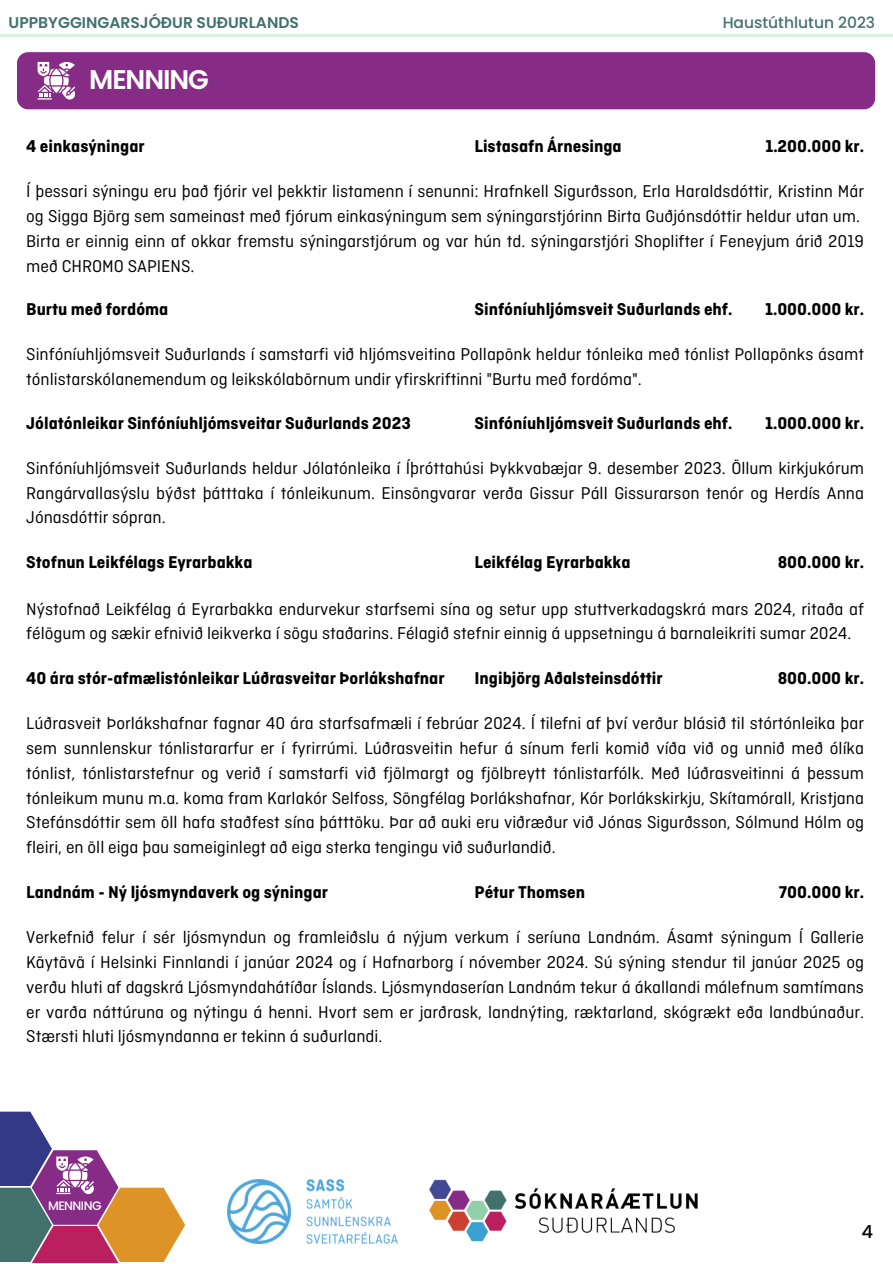
<style>
.page{position:relative;width:893px;height:1264px;background:#fff}
.page>*{position:absolute;margin:0;border:0;box-sizing:border-box;transform-origin:0 0}
.t1{font:600 27px "Poppins";letter-spacing:-.04em;color:#fff}
.t2{font:18px/24.8px "Ciutadella";color:#000}
.t3{font:700 18px "Ciutadella";color:#000}
.t4{font:500 18px "Poppins";color:#000}
.t5{font:600 15.45px "Poppins";color:#42716d}
.t6{font:500 15.45px "Poppins";color:#42716d}
.t7{font:500 12.3px "Poppins";letter-spacing:-.04em;color:#fff}
</style>
<div class="page">
<hr style="left:0;top:34px;width:892px;height:2px;background:#d4f1df">
<div style="left:17px;top:52px;width:858px;height:57px;background:#872c86;border-radius:11px"></div>
<svg style="left:32px;top:1150px;width:153px;height:112px"></svg>
<svg style="left:52px;top:1225px;width:66px;height:37px;background:#c2395f"></svg>
<svg style="left:0;top:1187px;width:52px;height:75px;background:#596973"></svg>
<svg style="left:0;top:1111px;width:52px;height:75px;background:#555196"></svg>
<svg style="left:38px;top:62px;width:37px;height:37px"></svg>
<img style="left:228px;top:1179px;width:170px;height:63px">
<img style="left:429px;top:1179px;width:269px;height:63px">
<p class="t5" style="left:9px;top:11px;width:292px">UPPBYGGINGARSJÓÐUR SUÐURLANDS</p>
<p class="t6" style="left:722px;top:11px;width:154px">Haustúthlutun 2023</p>
<p class="t1" style="left:89px;top:60px;width:121px">MENNING</p>
<p class="t3" style="left:26px;top:137px;width:120px">4 einkasýningar</p>
<p class="t3" style="left:474px;top:137px;width:149px">Listasafn Árnesinga</p>
<p class="t3" style="left:765px;top:137px;width:100px">1.200.000 kr.</p>
<p class="t2" style="left:26px;top:180px;width:839px">Í þessari sýningu eru það fjórir vel þekktir listamenn í senunni: Hrafnkell Sigurðsson, Erla Haraldsdóttir, Kristinn Már og Sigga Björg sem sameinast með fjórum einkasýningum sem sýningarstjórinn Birta Guðjónsdóttir heldur utan um.<br>Birta er einnig einn af okkar fremstu sýningarstjórum og var hún td. sýningarstjóri Shoplifter í Feneyjum árið 2019 með CHROMO SAPIENS.</p>
<p class="t3" style="left:26px;top:300px;width:144px">Burtu með fordóma</p>
<p class="t3" style="left:474px;top:300px;width:259px">Sinfóníuhljómsveit Suðurlands ehf.</p>
<p class="t3" style="left:765px;top:300px;width:100px">1.000.000 kr.</p>
<p class="t2" style="left:26px;top:343px;width:839px">Sinfóníuhljómsveit Suðurlands í samstarfi við hljómsveitina Pollapönk heldur tónleika með tónlist Pollapönks ásamt tónlistarskólanemendum og leikskólabörnum undir yfirskriftinni "Burtu með fordóma".</p>
<p class="t3" style="left:26px;top:413px;width:386px">Jólatónleikar Sinfóníuhljómsveitar Suðurlands 2023</p>
<p class="t3" style="left:474px;top:413px;width:259px">Sinfóníuhljómsveit Suðurlands ehf.</p>
<p class="t3" style="left:765px;top:413px;width:100px">1.000.000 kr.</p>
<p class="t2" style="left:26px;top:457px;width:839px;text-align:justify">Sinfóníuhljómsveit Suðurlands heldur Jólatónleika í Íþróttahúsi Þykkvabæjar 9. desember 2023. Öllum kirkjukórum Rangárvallasýslu býðst þátttaka í tónleikunum. Einsöngvarar verða Gissur Páll Gissurarson tenór og Herdís Anna Jónasdóttir sópran.</p>
<p class="t3" style="left:26px;top:553px;width:228px">Stofnun Leikfélags Eyrarbakka</p>
<p class="t3" style="left:474px;top:553px;width:157px">Leikfélag Eyrarbakka</p>
<p class="t3" style="left:777px;top:553px;width:88px">800.000 kr.</p>
<p class="t2" style="left:26px;top:597px;width:839px">Nýstofnað Leikfélag á Eyrarbakka endurvekur starfsemi sína og setur upp stuttverkadagskrá mars 2024, ritaða af félögum og sækir efnivið leikverka í sögu staðarins. Félagið stefnir einnig á uppsetningu á barnaleikriti sumar 2024.</p>
<p class="t3" style="left:26px;top:669px;width:420px">40 ára stór-afmælistónleikar Lúðrasveitar Þorlákshafnar</p>
<p class="t3" style="left:474px;top:669px;width:189px">Ingibjörg Aðalsteinsdóttir</p>
<p class="t3" style="left:777px;top:669px;width:88px">800.000 kr.</p>
<p class="t2" style="left:26px;top:712px;width:839px;text-align:justify">Lúðrasveit Þorlákshafnar fagnar 40 ára starfsafmæli í febrúar 2024. Í tilefni af því verður blásið til stórtónleika þar sem sunnlenskur tónlistararfur er í fyrirrúmi. Lúðrasveitin hefur á sínum ferli komið víða við og unnið með ólíka tónlist, tónlistarstefnur og verið í samstarfi við fjölmargt og fjölbreytt tónlistarfólk. Með lúðrasveitinni á þessum tónleikum munu m.a. koma fram Karlakór Selfoss, Söngfélag Þorlákshafnar, Kór Þorlákskirkju, Skítamórall, Kristjana Stefánsdóttir sem öll hafa staðfest sína þátttöku. Þar að auki eru viðræður við Jónas Sigurðsson, Sólmund Hólm og fleiri, en öll eiga þau sameiginlegt að eiga sterka tengingu við suðurlandið.</p>
<p class="t3" style="left:26px;top:882px;width:303px">Landnám - Ný ljósmyndaverk og sýningar</p>
<p class="t3" style="left:474px;top:882px;width:112px">Pétur Thomsen</p>
<p class="t3" style="left:778px;top:882px;width:87px">700.000 kr.</p>
<p class="t2" style="left:26px;top:926px;width:839px;text-align:justify">Verkefnið felur í sér ljósmyndun og framleiðslu á nýjum verkum í seríuna Landnám. Ásamt sýningum Í Gallerie Käytävä í Helsinki Finnlandi í janúar 2024 og í Hafnarborg í nóvember 2024. Sú sýning stendur til janúar 2025 og verðu hluti af dagskrá Ljósmyndahátíðar Íslands. Ljósmyndaserían Landnám tekur á ákallandi málefnum samtímans er varða náttúruna og nýtingu á henni. Hvort sem er jarðrask, landnýting, ræktarland, skógrækt eða landbúnaður.<br>Stærsti hluti ljósmyndanna er tekinn á suðurlandi.</p>
<p class="t7" style="left:48px;top:1196px;width:55px">MENNING</p>
<p class="t4" style="left:861px;top:1218px;width:13px">4</p>
</div>
